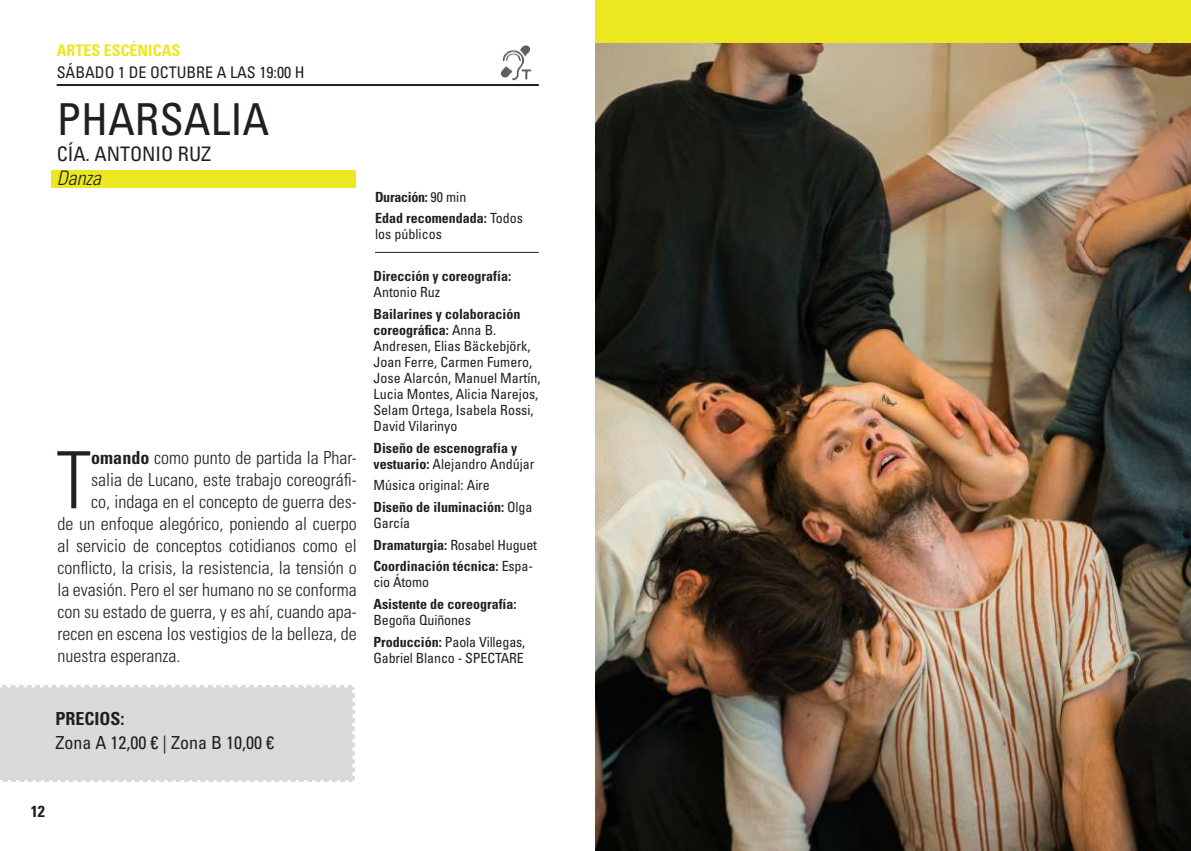
<style>
.page{position:relative;width:1191px;height:851px;background:#fff}
.page>*{position:absolute;margin:0;border:0;box-sizing:border-box;transform-origin:0 0}
.t1{font:300 condensed 79px "Univers LT Std";color:#231f20}
.t2{font:condensed 44px "Univers LT Std";color:#231f20}
.t3{font:condensed 20px "Univers LT Std";color:#231f20}
.t4{font:italic 300 condensed 20px "Univers LT Std";color:#231f20}
.t5{font:300 condensed 18px "Univers LT Std";color:#231f20}
.t6{font:condensed 18px "Univers LT Std";color:#231f20}
.t7{font:700 condensed 18px "Univers LT Std";color:#231f20}
.t8{font:condensed 16px "Univers LT Std";color:#231f20}
.t9{font:700 condensed 16px "Univers LT Std";color:#ece820}
.t10{font:700 condensed 16px "Univers LT Std";color:#231f20}
.t11{font:condensed 14px/16px "Univers LT Std";color:#231f20}
.t12{font:700 condensed 14px/21.6px "Univers LT Std";color:#231f20}
.s1{font-weight:700}
.s2{font-weight:400}
</style>
<div class="page">
<div style="left:51px;top:170px;width:305px;height:17px;background:#ece820"></div>
<hr style="left:57px;top:84px;width:482px;height:2px;background:#231f20">
<hr style="left:375px;top:252px;width:164px;height:1px;background:#231f20">
<img style="left:500px;top:45px;width:32px;height:36px">
<div style="left:0;top:685px;width:354px;height:96px;background:#d9dadc"></div>
<svg style="left:0;top:779px;width:355px;height:3px"></svg>
<svg style="left:352px;top:685px;width:3px;height:88px"></svg>
<svg style="left:0;top:685px;width:346px;height:2px"></svg>
<img style="left:595px;top:43px;width:596px;height:807px">
<div style="left:595px;top:0;width:596px;height:43px;background:#ece820"></div>
<p class="t9" style="left:57px;top:40px;width:125px">ARTES ESCÉNICAS</p>
<p class="t8" style="left:57px;top:62px;width:249px">SÁBADO 1 DE OCTUBRE A LAS 19:00 H</p>
<h2 class="t2" style="left:57px;top:92px;width:214px">PHARSALIA</h2>
<p class="t3" style="left:57px;top:141px;width:156px">CÍA. ANTONIO RUZ</p>
<p class="t4" style="left:57px;top:166px;width:46px">Danza</p>
<h1 class="t1" style="left:56px;top:433px;width:37px">T</h1>
<p class="t5" style="left:91px;top:447px;width:267px"><span class="s1">omando</span> como punto de partida la Phar-</p>
<p class="t5" style="left:91px;top:469px;width:267px">salia de Lucano, este trabajo coreográfi-</p>
<p class="t5" style="left:91px;top:491px;width:267px">co, indaga en el concepto de guerra des-</p>
<p class="t5" style="left:57px;top:513px;width:301px">de un enfoque alegórico, poniendo al cuerpo</p>
<p class="t5" style="left:57px;top:535px;width:301px">al servicio de conceptos cotidianos como el</p>
<p class="t5" style="left:57px;top:557px;width:301px">conflicto, la crisis, la resistencia, la tensión o</p>
<p class="t5" style="left:57px;top:579px;width:301px">la evasión. Pero el ser humano no se conforma</p>
<p class="t5" style="left:57px;top:601px;width:301px">con su estado de guerra, y es ahí, cuando apa-</p>
<p class="t5" style="left:57px;top:623px;width:301px">recen en escena los vestigios de la belleza, de</p>
<p class="t5" style="left:57px;top:645px;width:124px">nuestra esperanza.</p>
<p class="t12" style="left:375px;top:186px;width:150px">Duración: <span class="s2">90 min<br></span>Edad recomendada: <span class="s2">Todos</span></p>
<p class="t11" style="left:375px;top:226px;width:68px">los públicos</p>
<p class="t12" style="left:373px;top:265px;width:139px">Dirección y coreografía:</p>
<p class="t11" style="left:373px;top:284px;width:68px">Antonio Ruz</p>
<p class="t11" style="left:373px;top:305px;width:169px"><span class="s1">Bailarines y colaboración coreográfica:</span> Anna B.<br>Andresen, Elias Bäckebjörk,<br>Joan Ferre, Carmen Fumero,<br>Jose Alarcón, Manuel Martín,<br>Lucia Montes, Alicia Narejos,<br>Selam Ortega, Isabela Rossi,<br>David Vilarinyo</p>
<p class="t12" style="left:373px;top:439px;width:162px;line-height:16px">Diseño de escenografía y vestuario: <span class="s2">Alejandro Andújar</span></p>
<p class="t11" style="left:373px;top:474px;width:160px;line-height:21.6px">Música original: Aire<br><span class="s1">Diseño de iluminación:</span> Olga</p>
<p class="t12" style="left:373px;top:512px;width:165px"><span class="s2">García<br></span>Dramaturgia: <span class="s2">Rosabel Huguet<br></span>Coordinación técnica: <span class="s2">Espa-</span></p>
<p class="t11" style="left:373px;top:574px;width:57px">cio Átomo</p>
<p class="t12" style="left:373px;top:593px;width:145px">Asistente de coreografía:</p>
<p class="t11" style="left:373px;top:609px;width:153px;line-height:21.6px">Begoña Quiñones<br><span class="s1">Producción:</span> Paola Villegas,</p>
<p class="t11" style="left:373px;top:649px;width:152px">Gabriel Blanco - SPECTARE</p>
<p class="t7" style="left:56px;top:707px;width:71px">PRECIOS:</p>
<p class="t6" style="left:56px;top:731px;width:220px">Zona A 12,00 € | Zona B 10,00 €</p>
<p class="t10" style="left:31px;top:801px;width:16px">12</p>
</div>
